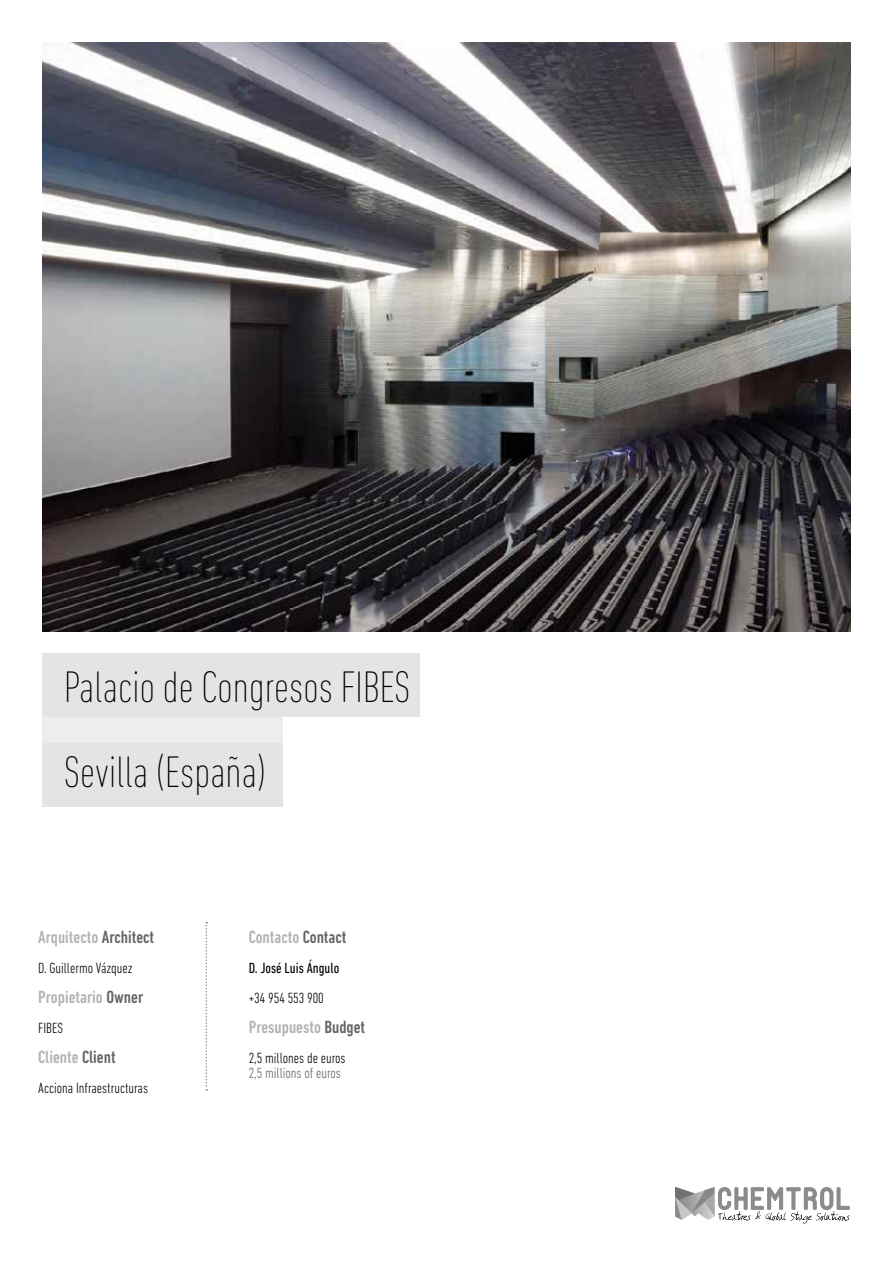
<style>
.page{position:relative;width:893px;height:1263px;background:#fff}
.page>*{position:absolute;margin:0;border:0;box-sizing:border-box;transform-origin:0 0}
.t1{font:200 condensed 45px/85.1px "DIN Next LT Pro";letter-spacing:-.01em;color:#000}
.t2{font:500 condensed 18px "DIN Next LT Pro";color:#b1b3b4}
.t3{font:300 condensed 15px "DIN Next LT Pro";color:#000}
.t4{font:300 condensed 15px "DIN Next LT Pro";color:#646567}
.t5{font:condensed 15px "DIN Next LT Pro";color:#000}
.s1{color:#646567}
</style>
<div class="page">
<img style="left:43px;top:43px;width:807px;height:588px">
<div style="left:43px;top:653px;width:377px;height:64px;background:#e3e4e4"></div>
<div style="left:43px;top:717px;width:240px;height:26px;background:#eceded"></div>
<div style="left:43px;top:743px;width:240px;height:63px;background:#e3e4e4"></div>
<svg style="left:206px;top:922px;width:1px;height:169px"></svg>
<svg style="left:675px;top:1187px;width:175px;height:36px"></svg>
<h1 class="t1" style="left:64px;top:644px;width:348px">Palacio de Congresos FIBES<br>Sevilla (España)</h1>
<p class="t2" style="left:38px;top:926px;width:117px">Arquitecto <span class="s1">Architect</span></p>
<p class="t3" style="left:38px;top:959px;width:96px">D. Guillermo Vázquez</p>
<p class="t2" style="left:38px;top:986px;width:107px">Propietario <span class="s1">Owner</span></p>
<p class="t3" style="left:38px;top:1019px;width:26px">FIBES</p>
<p class="t2" style="left:38px;top:1046px;width:79px">Cliente <span class="s1">Client</span></p>
<p class="t3" style="left:38px;top:1079px;width:111px">Acciona Infraestructuras</p>
<p class="t2" style="left:249px;top:926px;width:99px">Contacto <span class="s1">Contact</span></p>
<p class="t5" style="left:249px;top:959px;width:92px">D. José Luis Ángulo</p>
<p class="t3" style="left:249px;top:989px;width:77px">+34 954 553 900</p>
<p class="t2" style="left:249px;top:1016px;width:118px">Presupuesto <span class="s1">Budget</span></p>
<p class="t3" style="left:249px;top:1049px;width:98px">2,5 millones de euros</p>
<p class="t4" style="left:249px;top:1064px;width:94px">2,5 millions of euros</p>
</div>
